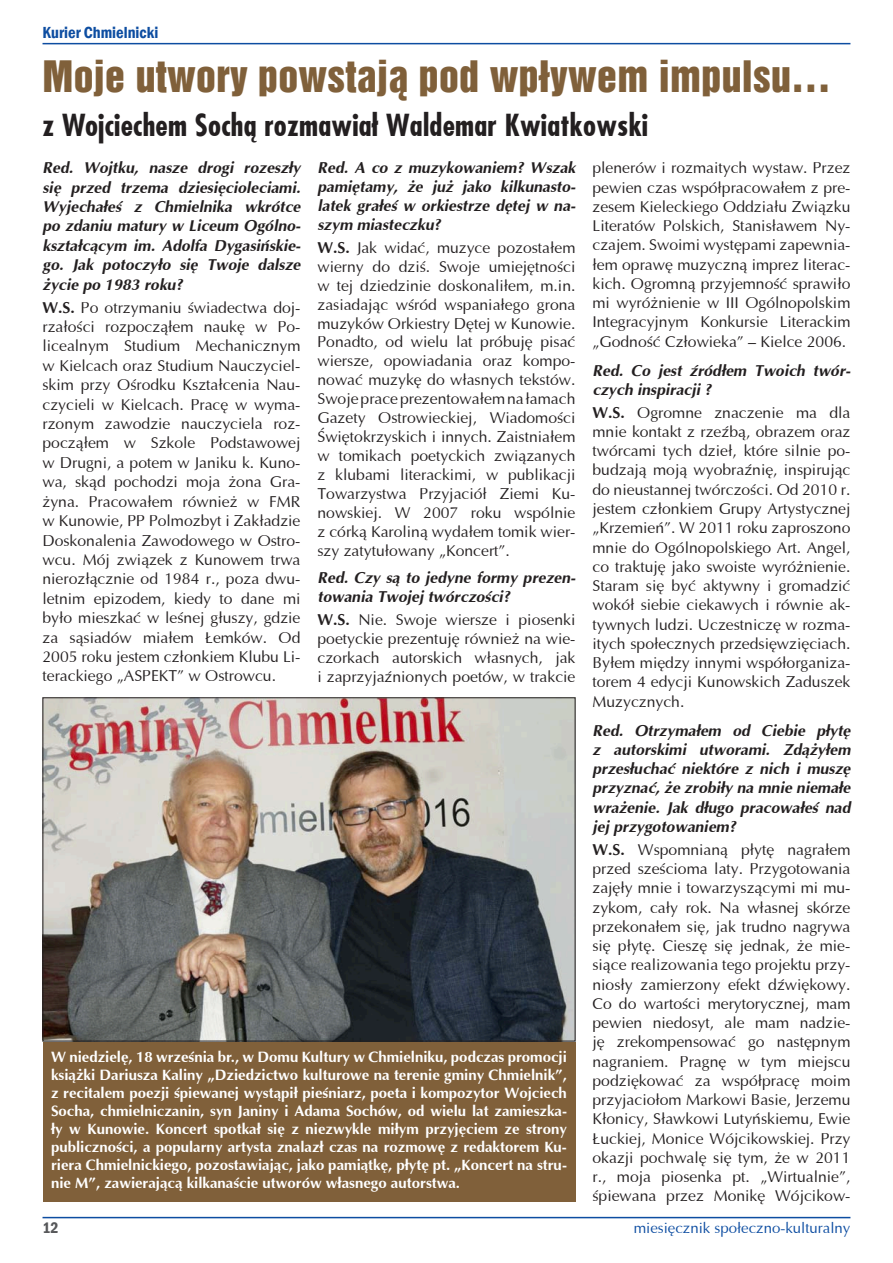
<style>
.page{position:relative;width:893px;height:1263px;background:#fff}
.page>*{position:absolute;margin:0;border:0;box-sizing:border-box;transform-origin:0 0}
.t1{font:39.75px "Switzerland Inserat";letter-spacing:.01em;color:#80603a}
.t2{font:700 29.7px "Fujiyama";letter-spacing:.01em;color:#231f20}
.t3{font:600 condensed 16.5px "Franklin Gothic";color:#0d4da1}
.t4{font:15.75px/19.2px "Ottawa";color:#231f20;text-align:justify}
.t5{font:italic 700 15.75px/19.4px "Ottawa";color:#231f20;text-align:justify}
.t6{font:600 condensed 15.75px "Franklin Gothic";color:#57585a}
.t7{font:700 15px/18px "Ottawa";color:#fff;text-align:justify}
.t8{font:15px "Ottawa";color:#0d4da1}
.s1{font-weight:700}
</style>
<div class="page">
<hr style="left:43px;top:1217px;width:807px;height:1px;background:#0d4da1">
<hr style="left:43px;top:43px;width:807px;height:1px;background:#0d4da1">
<svg style="left:42px;top:42px;width:609px;height:3px"></svg>
<div style="left:43px;top:1040px;width:532px;height:161px;background:#80603a"></div>
<img style="left:45px;top:699px;width:528px;height:340px">
<p class="t3" style="left:43px;top:22px;width:117px">Kurier Chmielnicki</p>
<h1 class="t1" style="left:43px;top:52px;width:790px">Moje utwory powstają pod wpływem impulsu…</h1>
<h2 class="t2" style="left:43px;top:105px;width:607px">z Wojciechem Sochą rozmawiał Waldemar Kwiatkowski</h2>
<p class="t5" style="left:43px;top:158px;width:260px">Red. Wojtku, nasze drogi rozeszły się przed trzema dziesięcioleciami.<br>Wyjechałeś z Chmielnika wkrótce po zdaniu matury w Liceum Ogólno&shy;kształcącym im. Adolfa Dygasińskie&shy;go. Jak potoczyło się Twoje dalsze życie po 1983 roku?</p>
<p class="t4" style="left:43px;top:298px;width:260px"><span class="s1">W.S.</span> Po otrzymaniu świadectwa doj&shy;rzałości rozpocząłem naukę w Po&shy;licealnym Studium Mechanicznym w Kielcach oraz Studium Nauczyciel&shy;skim przy Ośrodku Kształcenia Nau&shy;czycieli w Kielcach. Pracę w wyma&shy;rzonym zawodzie nauczyciela roz&shy;począłem w Szkole Podstawowej w Drugni, a potem w Janiku k. Kuno&shy;wa, skąd pochodzi moja żona Gra&shy;żyna. Pracowałem również w FMR w Kunowie, PP Polmozbyt i Zakładzie Doskonalenia Zawodowego w Ostro&shy;wcu. Mój związek z Kunowem trwa nierozłącznie od 1984 r., poza dwu&shy;letnim epizodem, kiedy to dane mi było mieszkać w leśnej głuszy, gdzie za sąsiadów miałem Łemków. Od 2005 roku jestem członkiem Klubu Li&shy;terackiego „ASPEKT” w Ostrowcu.</p>
<p class="t5" style="left:317px;top:158px;width:260px;line-height:18.9px">Red. A co z muzykowaniem? Wszak pamiętamy, że już jako kilkunasto&shy;latek grałeś w orkiestrze dętej w na&shy;szym miasteczku?</p>
<p class="t4" style="left:317px;top:238px;width:259px"><span class="s1">W.S.</span> Jak widać, muzyce pozostałem wierny do dziś. Swoje umiejętności w tej dziedzinie doskonaliłem, m.in. zasiadając wśród wspaniałego grona muzyków Orkiestry Dętej w Kunowie.<br>Ponadto, od wielu lat próbuję pisać wiersze, opowiadania oraz kompo&shy;nować muzykę do własnych tekstów.<br>Swoje prace prezentowałem na łamach Gazety Ostrowieckiej, Wiadomości Świętokrzyskich i innych. Zaistniałem w tomikach poetyckich związanych z klubami literackimi, w publikacji Towarzystwa Przyjaciół Ziemi Ku&shy;nowskiej. W 2007 roku wspólnie z córką Karoliną wydałem tomik wier&shy;szy zatytułowany „Koncert”.</p>
<p class="t5" style="left:317px;top:568px;width:260px;line-height:18.9px">Red. Czy są to jedyne formy prezen&shy;towania Twojej twórczości?</p>
<p class="t4" style="left:317px;top:610px;width:259px"><span class="s1">W.S.</span> Nie. Swoje wiersze i piosenki poetyckie prezentuję również na wie&shy;czorkach autorskich własnych, jak i zaprzyjaźnionych poetów, w trakcie</p>
<p class="t4" style="left:592px;top:158px;width:259px">plenerów i rozmaitych wystaw. Przez pewien czas współpracowałem z pre&shy;zesem Kieleckiego Oddziału Związku Literatów Polskich, Stanisławem Ny&shy;czajem. Swoimi występami zapewnia&shy;łem oprawę muzyczną imprez literac&shy;kich. Ogromną przyjemność sprawiło mi wyróżnienie w III Ogólnopolskim Integracyjnym Konkursie Literackim „Godność Człowieka” – Kielce 2006.</p>
<p class="t5" style="left:592px;top:360px;width:260px">Red. Co jest źródłem Twoich twór&shy;czych inspiracji ?</p>
<p class="t4" style="left:592px;top:403px;width:259px"><span class="s1">W.S.</span> Ogromne znaczenie ma dla mnie kontakt z rzeźbą, obrazem oraz twórcami tych dzieł, które silnie po&shy;budzają moją wyobraźnię, inspirując do nieustannej twórczości. Od 2010 r. jestem członkiem Grupy Artystycznej „Krzemień”. W 2011 roku zaproszono mnie do Ogólnopolskiego Art. Angel, co traktuję jako swoiste wyróżnienie.<br>Staram się być aktywny i gromadzić wokół siebie ciekawych i równie ak&shy;tywnych ludzi. Uczestniczę w rozma&shy;itych społecznych przedsięwzięciach.<br>Byłem między innymi współorganiza&shy;torem 4 edycji Kunowskich Zaduszek Muzycznych.</p>
<p class="t5" style="left:592px;top:720px;width:259px">Red. Otrzymałem od Ciebie płytę z autorskimi utworami. Zdążyłem przesłuchać niektóre z nich i muszę przyznać, że zrobiły na mnie niemałe wrażenie. Jak długo pracowałeś nad jej przygotowaniem?</p>
<p class="t4" style="left:592px;top:840px;width:259px"><span class="s1">W.S.</span> Wspomnianą płytę nagrałem przed sześcioma laty. Przygotowania zajęły mnie i towarzyszącymi mi mu&shy;zykom, cały rok. Na własnej skórze przekonałem się, jak trudno nagrywa się płytę. Cieszę się jednak, że mie&shy;siące realizowania tego projektu przy&shy;niosły zamierzony efekt dźwiękowy.<br>Co do wartości merytorycznej, mam pewien niedosyt, ale mam nadzie&shy;ję zrekompensować go następnym nagraniem. Pragnę w tym miejscu podziękować za współpracę moim przyjaciołom Markowi Basie, Jerzemu Kłonicy, Sławkowi Lutyńskiemu, Ewie Łuckiej, Monice Wójcikowskiej. Przy okazji pochwalę się tym, że w 2011 r., moja piosenka pt. „Wirtualnie”, śpiewana przez Monikę Wójcikow-</p>
<p class="t7" style="left:51px;top:1048px;width:517px">W niedzielę, 18 września br., w Domu Kultury w Chmielniku, podczas promocji książki Dariusza Kaliny „Dziedzictwo kulturowe na terenie gminy Chmielnik”, z recitalem poezji śpiewanej wystąpił pieśniarz, poeta i kompozytor Wojciech Socha, chmielniczanin, syn Janiny i Adama Sochów, od wielu lat zamieszka&shy;ły w Kunowie. Koncert spotkał się z niezwykle miłym przyjęciem ze strony publiczności, a popularny artysta znalazł czas na rozmowę z redaktorem Ku&shy;riera Chmielnickiego, pozostawiając, jako pamiątkę, płytę pt. „Koncert na stru&shy;nie M”, zawierającą kilkanaście utworów własnego autorstwa.</p>
<p class="t6" style="left:43px;top:1217px;width:18px">12</p>
<p class="t8" style="left:634px;top:1219px;width:218px">miesięcznik społeczno-kulturalny</p>
</div>
